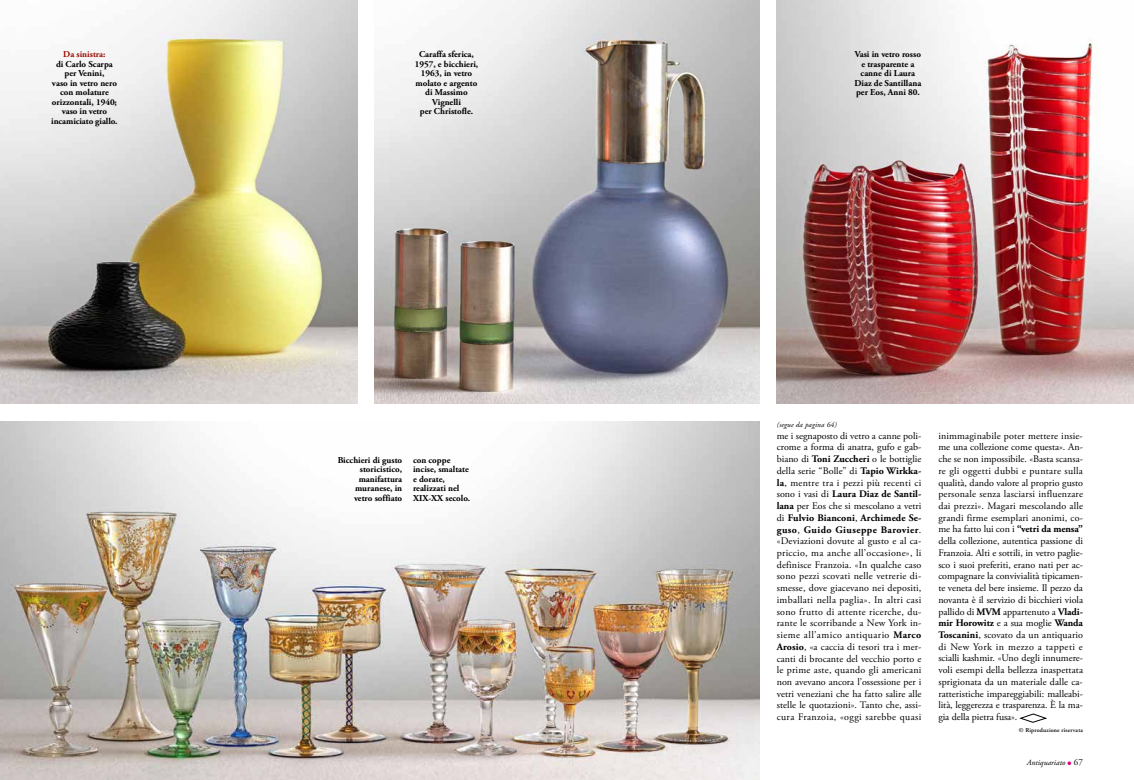
<style>
.page{position:relative;width:1134px;height:780px;background:#fff}
.page>*{position:absolute;margin:0;border:0;box-sizing:border-box;transform-origin:0 0}
.t1{font:10px/11.7px "Adobe Garamond Pro";color:#000;text-align:justify}
.t2{font:700 9px/9.5px "Adobe Garamond Pro";color:#000;text-align:center}
.t3{font:700 9px "Adobe Garamond Pro";color:#9c1006}
.t4{font:italic 8px "Adobe Garamond Pro";color:#000}
.t5{font:italic 7.5px "Adobe Garamond Pro";letter-spacing:.02em;color:#000}
.t6{font:600 6px "Adobe Garamond Pro";letter-spacing:.03em;color:#000}
.s1{font-weight:700}
.s2{color:#e6007d}
.s3{font-style:normal;font-size:9px}
</style>
<div class="page">
<img style="left:0;top:421px;width:760px;height:359px">
<img style="left:374px;top:0;width:386px;height:403px">
<img style="left:777px;top:0;width:357px;height:403px">
<img style="left:0;top:0;width:357px;height:403px">
<svg style="left:1020px;top:713px;width:26px;height:9px"></svg>
<p class="t3" style="left:63px;top:49px;width:44px">Da sinistra:</p>
<p class="t2" style="left:51px;top:59px;width:68px">di Carlo Scarpa per Venini,<br>vaso in vetro nero con molature orizzontali, 1940; vaso in vetro incamiciato giallo.</p>
<p class="t2" style="left:415px;top:50px;width:65px">Caraffa sferica,<br>1957, e bicchieri,<br>1963, in vetro molato e argento di Massimo<br>Vignelli<br>per Christofle.</p>
<p class="t2" style="left:854px;top:50px;width:68px">Vasi in vetro rosso e trasparente a canne di Laura<br>Diaz de Santillana per Eos, Anni 80.</p>
<p class="t2" style="left:338px;top:455px;width:66px;text-align:right">Bicchieri di gusto storicistico, manifattura muranese, in vetro soffiato</p>
<p class="t2" style="left:413px;top:455px;width:59px;text-align:left">con coppe incise, smaltate e dorate, realizzati nel<br>XIX-XX secolo.</p>
<p class="t5" style="left:777px;top:420px;width:62px">(segue da pagina 64)</p>
<p class="t1" style="left:777px;top:430px;width:146px">me i segnaposto di vetro a canne poli&shy;crome a forma di anatra, gufo e gab&shy;biano di <span class="s1">Toni Zuccheri</span> o le bottiglie della serie “Bolle” di <span class="s1">Tapio Wirkka&shy;la</span>, mentre tra i pezzi più recenti ci sono i vasi di <span class="s1">Laura Diaz de Santil&shy;lana</span> per Eos che si mescolano a vetri di <span class="s1">Fulvio Bianconi</span>, <span class="s1">Archimede Se&shy;guso</span>, <span class="s1">Guido Giuseppe Barovier</span>. «Deviazioni dovute al gusto e al ca&shy;priccio, ma anche all’occasione», li definisce Franzoia. «In qualche caso sono pezzi scovati nelle vetrerie di&shy;smesse, dove giacevano nei depositi, imballati nella paglia». In altri casi sono frutto di attente ricerche, du&shy;rante le scorribande a New York in&shy;sieme all’amico antiquario <span class="s1">Marco Arosio</span>, «a caccia di tesori tra i mer&shy;canti di brocante del vecchio porto e le prime aste, quando gli americani non avevano ancora l’ossessione per i vetri veneziani che ha fatto salire alle stelle le quotazioni». Tanto che, assi&shy;cura Franzoia, «oggi sarebbe quasi</p>
<p class="t1" style="left:938px;top:430px;width:146px">inimmaginabile poter mettere insie&shy;me una collezione come questa». An&shy;che se non impossibile. «Basta scansa&shy;re gli oggetti dubbi e puntare sulla qualità, dando valore al proprio gusto personale senza lasciarsi influenzare dai prezzi». Magari mescolando alle grandi firme esemplari anonimi, co&shy;me ha fatto lui con i <span class="s1">“vetri da mensa” </span>della collezione, autentica passione di Franzoia. Alti e sottili, in vetro paglie&shy;sco i suoi preferiti, erano nati per ac&shy;compagnare la convivialità tipicamen&shy;te veneta del bere insieme. Il pezzo da novanta è il servizio di bicchieri viola pallido di <span class="s1">MVM</span> appartenuto a <span class="s1">Vladi&shy;mir Horowitz</span> e a sua moglie <span class="s1">Wanda Toscanini</span>, scovato da un antiquario di New York in mezzo a tappeti e scialli kashmir. «Uno degli innumere&shy;voli esempi della bellezza inaspettata sprigionata da un materiale dalle ca&shy;ratteristiche impareggiabili: malleabi&shy;lità, leggerezza e trasparenza. È la ma&shy;gia della pietra fusa».</p>
<p class="t6" style="left:1019px;top:726px;width:66px">© Riproduzione riservata</p>
<p class="t4" style="left:1027px;top:757px;width:58px">Antiquariato <span class="s2">●</span> <span class="s3">67</span></p>
</div>
